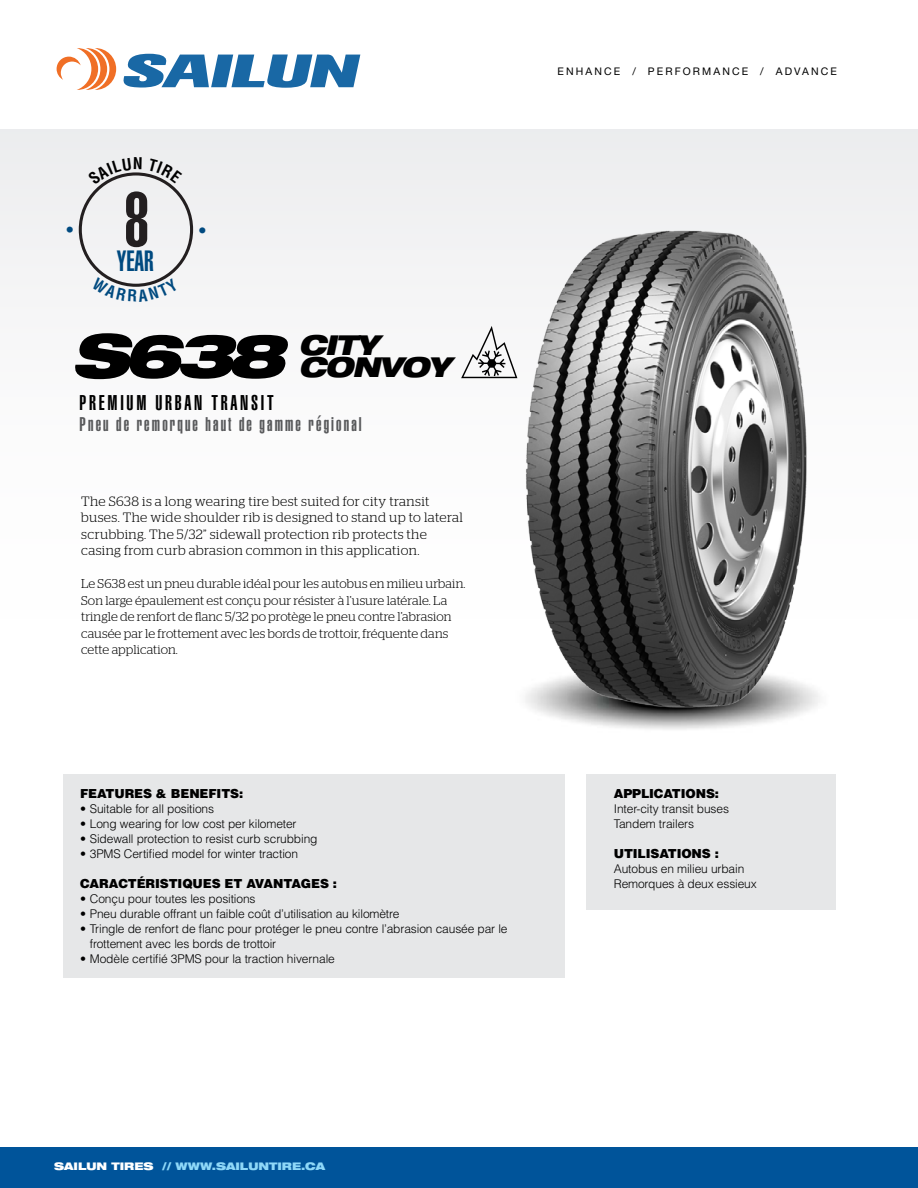
<style>
.page{position:relative;width:918px;height:1188px;background:#fff}
.page>*{position:absolute;margin:0;border:0;box-sizing:border-box;transform-origin:0 0}
.t1{font:76.5px "Helvetica LT Std Ultra Comp";color:#231f20}
.t2{font:italic 900 expanded 60.15px "Helvetica Neue LT Std";color:#000}
.t3{font:28.8px "Helvetica LT Std Ultra Comp";color:#004a80}
.t4{font:italic 900 expanded 27.45px "Helvetica Neue LT Std";letter-spacing:-.05em;color:#000}
.t5{font:21px "Helvetica LT Std Ultra Comp";letter-spacing:.13em;color:#000}
.t6{font:19.5px "Helvetica LT Std Ultra Comp";letter-spacing:.11em;color:#58595b}
.t7{font:700 condensed 16.05px "Helvetica LT Std";color:#004a80}
.t8{font:300 13.5px/16.5px "Stag";letter-spacing:.03em;color:#000}
.t9{font:300 12.75px/16.5px "Stag";letter-spacing:.005em;color:#000}
.t10{font:900 12.45px "Helvetica LT Std";letter-spacing:-.01em;color:#000}
.t11{font:300 12px/15px "Helvetica LT Std";letter-spacing:-.01em;color:#000}
.t12{font:900 expanded 10.5px "Helvetica Neue LT Std";color:#8ed8f8}
.t13{font:10.5px "Helvetica Neue LT Std";letter-spacing:.2em;color:#000}
.s1{color:#fff}
</style>
<div class="page">
<div style="left:0;top:1148px;width:918px;height:40px;background:#00549a"></div>
<div style="left:0;top:129px;width:918px;height:520px;background:#f8f8f8"></div>
<svg style="left:123px;top:54px;width:237px;height:34px"></svg>
<svg style="left:57px;top:48px;width:59px;height:42px"></svg>
<div style="left:64px;top:774px;width:501px;height:204px;background:#e6e7e8"></div>
<div style="left:586px;top:774px;width:250px;height:135px;background:#e6e7e8"></div>
<img style="left:462px;top:230px;width:399px;height:489px">
<svg style="left:461px;top:326px;width:56px;height:52px"></svg>
<svg style="left:104px;top:277px;width:64px;height:10px"></svg>
<svg style="left:88px;top:157px;width:54px;height:28px"></svg>
<svg style="left:148px;top:159px;width:34px;height:24px"></svg>
<h1 class="t1" style="left:124px;top:176px;width:27px">8</h1>
<h3 class="t3" style="left:117px;top:244px;width:38px">YEAR</h3>
<h3 class="t7" style="left:213px;top:227px;width:8px;rotate:90deg">•</h3>
<h2 class="t2" style="left:71px;top:317px;width:309px">S638 <sup>CITY</sup></h2>
<h3 class="t4" style="left:298px;top:350px;width:154px">CONVOY</h3>
<h3 class="t5" style="left:80px;top:391px;width:193px">Premium Urban Transit</h3>
<h3 class="t6" style="left:80px;top:413px;width:284px">Pneu de remorque haut de gamme régional</h3>
<p class="t8" style="left:81px;top:493px;width:383px">The S638 is a long wearing tire best suited for city transit buses. The wide shoulder rib is designed to stand up to lateral scrubbing. The 5/32” sidewall protection rib protects the casing from curb abrasion common in this application.</p>
<p class="t9" style="left:81px;top:575px;width:386px">Le S638 est un pneu durable idéal pour les autobus en milieu urbain.<br>Son large épaulement est conçu pour résister à l’usure latérale. La tringle de renfort de flanc 5/32 po protège le pneu contre l’abrasion causée par le frottement avec les bords de trottoir, fréquente dans cette application.</p>
<p class="t13" style="left:558px;top:65px;width:63px">ENHANCE</p>
<p class="t13" style="left:632px;top:65px;width:116px">/ PE RFORMANCE</p>
<p class="t13" style="left:760px;top:65px;width:77px">/ ADVANCE</p>
<p class="t10" style="left:80px;top:785px;width:165px">FEATURES &amp; BENEFITS:</p>
<p class="t11" style="left:80px;top:801px;width:136px">• Suitable for all positions</p>
<p class="t11" style="left:80px;top:816px;width:218px">• Long wearing for low cost per kilometer</p>
<p class="t11" style="left:80px;top:831px;width:239px">• Sidewall protection to resist curb scrubbing</p>
<p class="t11" style="left:80px;top:846px;width:220px">• 3PMS Certified model for winter traction</p>
<p class="t10" style="left:80px;top:875px;width:258px">CARACTÉRISTIQUES ET AVANTAGES :</p>
<p class="t11" style="left:80px;top:891px;width:177px">• Conçu pour toutes les positions</p>
<p class="t11" style="left:80px;top:906px;width:321px">• Pneu durable offrant un faible coût d’utilisation au kilomètre</p>
<p class="t11" style="left:90px;top:921px;width:419px;text-indent:-10px">• Tringle de renfort de flanc pour protéger le pneu contre l’abrasion causée par le frottement avec les bords de trottoir</p>
<p class="t11" style="left:80px;top:951px;width:256px">• Modèle certifié 3PMS pour la traction hivernale</p>
<p class="t10" style="left:614px;top:785px;width:107px">APPLICATIONS:</p>
<p class="t11" style="left:614px;top:801px;width:117px">Inter-city transit buses<br>Tandem trailers</p>
<p class="t10" style="left:614px;top:845px;width:107px">UTILISATIONS :</p>
<p class="t11" style="left:614px;top:861px;width:145px">Autobus en milieu urbain<br>Remorques à deux essieux</p>
<p class="t12" style="left:54px;top:1159px;width:273px"><span class="s1">SAILUN TIRES</span> // WWW.SAILUNTIRE.CA</p>
</div>
